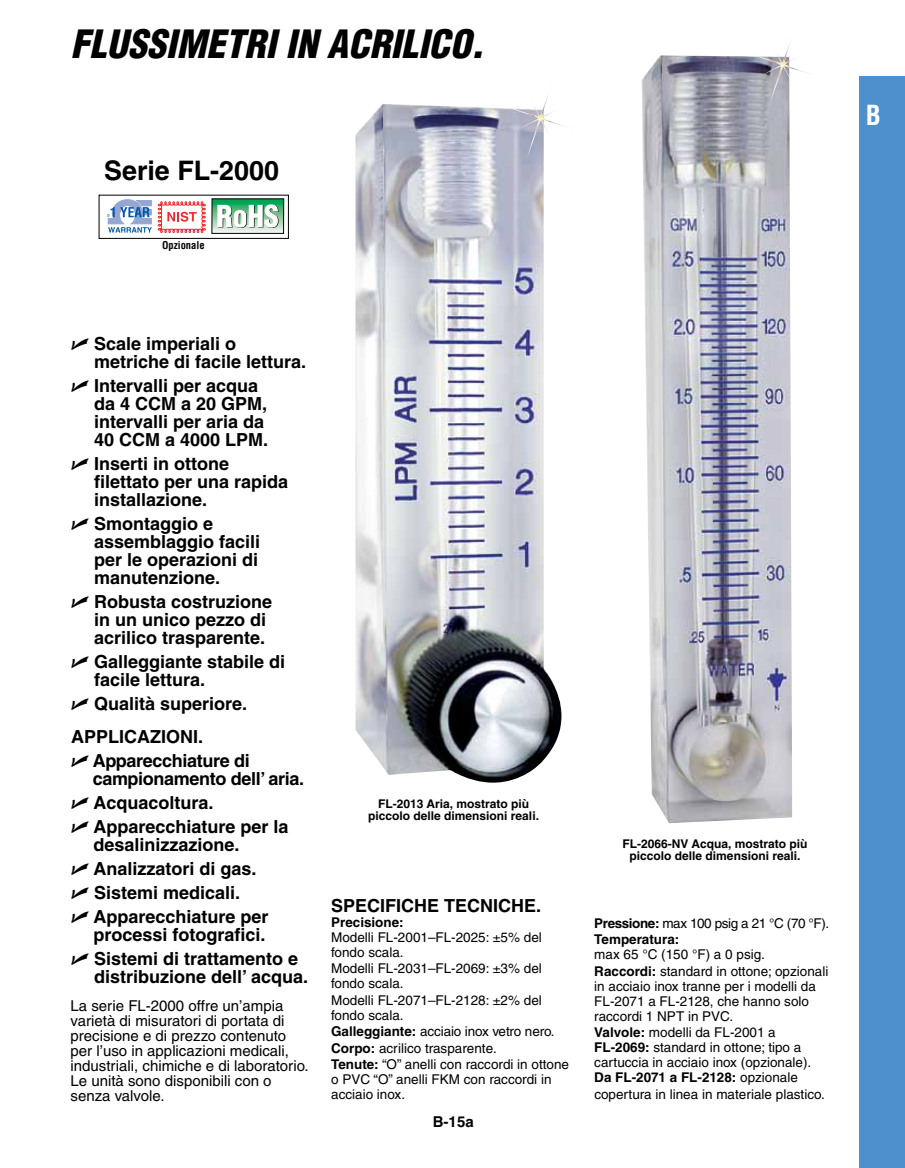
<style>
.page{position:relative;width:905px;height:1168px;background:#fff}
.page>*{position:absolute;margin:0;border:0;box-sizing:border-box;transform-origin:0 0}
.t1{font:italic 900 condensed 38.1px "Helvetica";color:#000}
.t2{font:700 condensed 27px "Helvetica";color:#fff}
.t3{font:700 26.85px "Helvetica";color:#000}
.t4{font:700 18px/18px "Helvetica";color:#000}
.t5{font:700 18px/18px "Helvetica";letter-spacing:-.02em;color:#000}
.t6{font:15px/15px "Helvetica";color:#000}
.t7{font:700 15px "Helvetica";color:#000}
.t8{font:13.5px/15px "Helvetica";color:#000}
.t9{font:700 13.5px/16.5px "Helvetica";color:#000}
.t10{font:700 12px/12px "Helvetica";color:#000;text-align:center}
.t11{font:700 condensed 10.5px "Helvetica";color:#000}
.s1{font-family:"Universal Newswith Comm Pi";font-weight:400}
.s2{font-weight:700}
.s3{font-weight:400}
</style>
<div class="page">
<img style="left:355px;top:104px;width:206px;height:678px">
<img style="left:503px;top:96px;width:63px;height:58px">
<img style="left:641px;top:55px;width:151px;height:768px">
<img style="left:745px;top:43px;width:64px;height:58px">
<div style="left:859px;top:76px;width:45px;height:1092px;background:#4d90cd"></div>
<svg style="left:213px;top:200px;width:69px;height:32px"></svg>
<div style="left:211px;top:198px;width:73px;height:36px;border:1px solid #000"></div>
<svg style="left:217px;top:204px;width:62px;height:24px"></svg>
<div style="left:99px;top:195px;width:190px;height:44px;border:1px solid #000"></div>
<svg style="left:107px;top:199px;width:99px;height:34px"></svg>
<h1 class="t1" style="left:71px;top:19px;width:414px">FLUSSIMETRI IN ACRILICO.</h1>
<h3 class="t3" style="left:104px;top:154px;width:176px">Serie FL-2000</h3>
<p class="t11" style="left:162px;top:239px;width:44px">Opzionale</p>
<h3 class="t4" style="left:94px;top:334px;width:214px;text-indent:-23px"><span class="s1">U</span> Scale imperiali o metriche di facile lettura.</h3>
<h3 class="t4" style="left:94px;top:376px;width:176px;text-indent:-23px"><span class="s1">U</span> I ntervalli per acqua da 4 CCM a 20 GPM, intervalli per aria da<br>40 CCM a 4000 LPM.</h3>
<h3 class="t4" style="left:94px;top:454px;width:196px;text-indent:-23px"><span class="s1">U</span> I nserti in ottone filettato per una rapida installazione.</h3>
<h3 class="t4" style="left:94px;top:514px;width:168px;text-indent:-23px"><span class="s1">U</span> Smontaggio e assemblaggio facili per le operazioni di manutenzione.</h3>
<h3 class="t4" style="left:94px;top:592px;width:180px;text-indent:-23px"><span class="s1">U</span> Robusta costruzione in un unico pezzo di acrilico trasparente.</h3>
<h3 class="t4" style="left:94px;top:652px;width:193px;text-indent:-23px"><span class="s1">U</span> Galleggiante stabile di facile lettura.</h3>
<h3 class="t4" style="left:71px;top:686px;width:178px;line-height:33.8px"><span class="s1">U</span> Qualità superiore.<br>APPLICAZIONI.</h3>
<h3 class="t5" style="left:93px;top:752px;width:213px;text-indent:-22px"><span class="s1">U</span> Apparecchiature di campionamento dell’ aria.</h3>
<h3 class="t4" style="left:71px;top:791px;width:219px;line-height:24px"><span class="s1">U</span> Acquacoltura.<br><span class="s1">U</span> Apparecchiature per la</h3>
<h3 class="t4" style="left:71px;top:833px;width:199px;line-height:24px;text-indent:22px">desalinizzazione.<br><span class="s1">U</span> Analizzatori di gas.<br><span class="s1">U</span> Sistemi medicali.<br><span class="s1">U</span> Apparecchiature per</h3>
<h3 class="t4" style="left:71px;top:922px;width:229px;line-height:24px;text-align:center">processi fotografici.<br><span class="s1">U</span> Sistemi di trattamento e</h3>
<h3 class="t4" style="left:94px;top:967px;width:216px">distribuzione dell’ acqua.</h3>
<p class="t6" style="left:71px;top:998px;width:240px">La serie FL-2000 offre un’ampia varietà di misuratori di portata di precisione e di prezzo contenuto per l’uso in applicazioni medicali, industriali, chimiche e di laboratorio.<br>Le unità sono disponibili con o senza valvole.</p>
<p class="t10" style="left:368px;top:797px;width:172px">FL-2013 Aria, mostrato più piccolo delle dimensioni reali.</p>
<h3 class="t4" style="left:331px;top:896px;width:174px">Specifiche TECNICHE</h3>
<h3 class="t4" style="left:536px;top:896px;width:7px">.</h3>
<p class="t9" style="left:331px;top:913px;width:74px">Precisione:</p>
<p class="t8" style="left:331px;top:929px;width:212px">Modelli FL-2001–FL-2025: ±5% del fondo scala.</p>
<p class="t8" style="left:331px;top:961px;width:212px">Modelli FL-2031–FL-2069: ±3% del fondo scala.</p>
<p class="t8" style="left:331px;top:992px;width:212px">Modelli FL-2071–FL-2128: ±2% del fondo scala.</p>
<p class="t8" style="left:331px;top:1023px;width:239px;line-height:16.5px"><span class="s2">Galleggiante:</span> acciaio inox vetro nero.<br><span class="s2">Corpo:</span> acrilico trasparente.<br><span class="s2">Tenute:</span> “O” anelli con raccordi in ottone</p>
<p class="t8" style="left:331px;top:1072px;width:222px">o PVC “O” anelli FKM con raccordi in acciaio inox.</p>
<p class="t7" style="left:433px;top:1112px;width:42px">B-15a</p>
<p class="t10" style="left:622px;top:837px;width:186px">FL-2066-NV Acqua, mostrato più piccolo delle dimensioni reali.</p>
<p class="t9" style="left:594px;top:914px;width:236px">Pressione: <span class="s3">max 100 psig a 21 °C (70 °F).<br></span>Temperatura:</p>
<p class="t8" style="left:594px;top:946px;width:235px;line-height:16.5px">max 65 °C (150 °F) a 0 psig.<br><span class="s2">Raccordi:</span> standard in ottone; opzionali</p>
<p class="t8" style="left:594px;top:978px;width:223px">in acciaio inox tranne per i modelli da<br>FL-2071 a FL‑2128, che hanno solo raccordi 1 NPT in PVC.</p>
<p class="t8" style="left:594px;top:1025px;width:218px"><span class="s2">Valvole:</span> modelli da FL-2001 a <span class="s2">FL-2069:</span> standard in ottone; tipo a cartuccia in acciaio inox (opzionale).<br><span class="s2">Da FL-2071 a FL-2128:</span> opzionale</p>
<p class="t8" style="left:594px;top:1086px;width:232px">copertura in linea in materiale plastico.</p>
<h2 class="t2" style="left:865px;top:98px;width:17px">B</h2>
</div>
